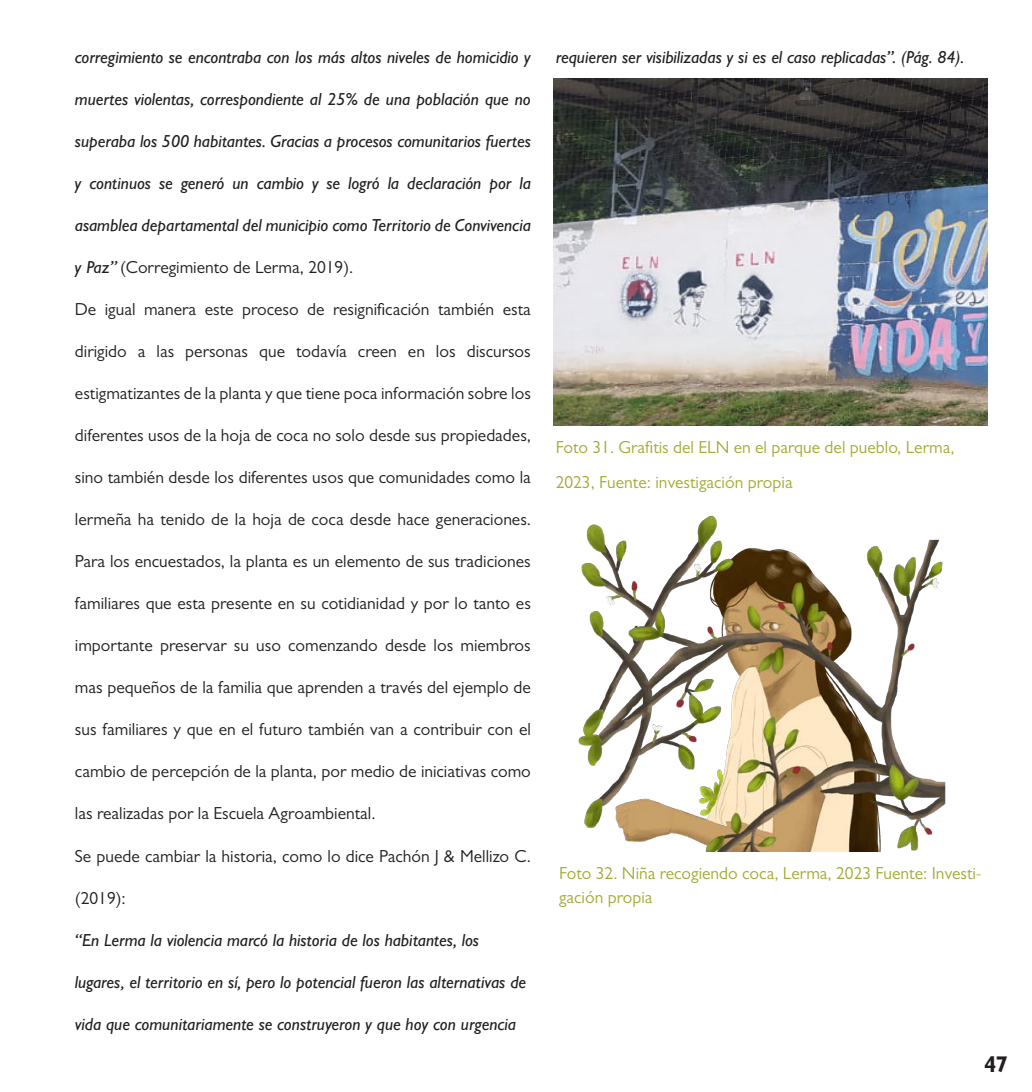
<style>
.page{position:relative;width:1032px;height:1092px;background:#fff}
.page>*{position:absolute;margin:0;border:0;box-sizing:border-box;transform-origin:0 0}
.t1{font:700 condensed 22.75px "Gill Sans";color:#231f20}
.t2{font:17.5px "Gill Sans";color:#231f20}
.t3{font:italic 500 17.5px "Gill Sans";color:#231f20}
.t4{font:17.5px/24.5px "Gill Sans";color:#a4aa34}
.s1{font-weight:500;font-style:italic}
</style>
<div class="page">
<img style="left:578px;top:515px;width:368px;height:335px">
<img style="left:554px;top:79px;width:433px;height:346px">
<p class="t3" style="left:75px;top:47px;width:457px">corregimiento se encontraba con los más altos niveles de homicidio y</p>
<p class="t3" style="left:75px;top:89px;width:457px">muertes violentas, correspondiente al 25% de una población que no</p>
<p class="t3" style="left:75px;top:131px;width:457px">superaba los 500 habitantes. Gracias a procesos comunitarios fuertes</p>
<p class="t3" style="left:75px;top:173px;width:457px">y continuos se generó un cambio y se logró la declaración por la</p>
<p class="t3" style="left:75px;top:215px;width:457px">asamblea departamental del municipio como Territorio de Convivencia</p>
<p class="t2" style="left:75px;top:257px;width:280px"><span class="s1">y Paz”</span> (Corregimiento de Lerma, 2019).</p>
<p class="t2" style="left:75px;top:299px;width:457px">De igual manera este proceso de resignificación también esta</p>
<p class="t2" style="left:75px;top:341px;width:457px">dirigido a las personas que todavía creen en los discursos</p>
<p class="t2" style="left:75px;top:383px;width:457px">estigmatizantes de la planta y que tiene poca información sobre los</p>
<p class="t2" style="left:75px;top:425px;width:457px">diferentes usos de la hoja de coca no solo desde sus propiedades,</p>
<p class="t2" style="left:75px;top:467px;width:457px">sino también desde los diferentes usos que comunidades como la</p>
<p class="t2" style="left:75px;top:509px;width:457px">lermeña ha tenido de la hoja de coca desde hace generaciones.</p>
<p class="t2" style="left:75px;top:551px;width:457px">Para los encuestados, la planta es un elemento de sus tradiciones</p>
<p class="t2" style="left:75px;top:593px;width:457px">familiares que esta presente en su cotidianidad y por lo tanto es</p>
<p class="t2" style="left:75px;top:635px;width:457px">importante preservar su uso comenzando desde los miembros</p>
<p class="t2" style="left:75px;top:677px;width:457px">mas pequeños de la familia que aprenden a través del ejemplo de</p>
<p class="t2" style="left:75px;top:719px;width:457px">sus familiares y que en el futuro también van a contribuir con el</p>
<p class="t2" style="left:75px;top:761px;width:457px">cambio de percepción de la planta, por medio de iniciativas como</p>
<p class="t2" style="left:75px;top:803px;width:302px">las realizadas por la Escuela Agroambiental.</p>
<p class="t2" style="left:75px;top:845px;width:457px">Se puede cambiar la historia, como lo dice Pachón J &amp; Mellizo C.</p>
<p class="t2" style="left:75px;top:887px;width:52px">(2019):</p>
<p class="t3" style="left:75px;top:929px;width:406px">“En Lerma la violencia marcó la historia de los habitantes, los</p>
<p class="t3" style="left:75px;top:971px;width:453px">lugares, el territorio en sí, pero lo potencial fueron las alternativas de</p>
<p class="t3" style="left:75px;top:1013px;width:443px">vida que comunitariamente se construyeron y que hoy con urgencia</p>
<p class="t3" style="left:556px;top:47px;width:410px">requieren ser visibilizadas y si es el caso replicadas”. (Pág. 84).</p>
<p class="t4" style="left:556px;top:429px;width:400px;line-height:35px">Foto 31. Grafitis del ELN en el parque del pueblo, Lerma,<br>2023, Fuente: investigación propia</p>
<p class="t4" style="left:559px;top:860px;width:424px">Foto 32. Niña recogiendo coca, Lerma, 2023 Fuente: Investi&shy;gación propia</p>
<h1 class="t1" style="left:984px;top:1050px;width:25px">47</h1>
</div>
